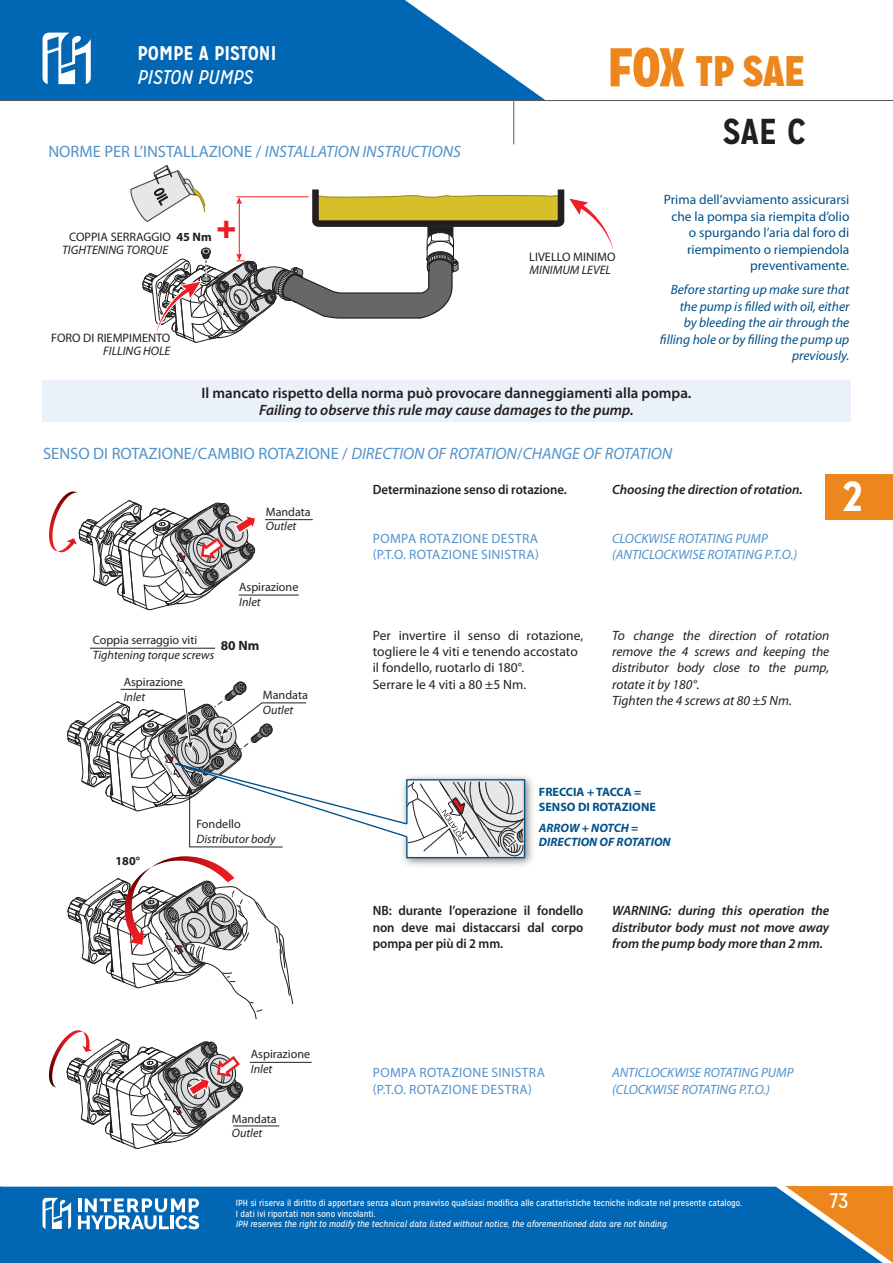
<style>
.page{position:relative;width:893px;height:1263px;background:#fff}
.page>*{position:absolute;margin:0;border:0;box-sizing:border-box;transform-origin:0 0}
.t1{font:900 42.75px "Mission Gothic";color:#ed861d}
.t2{font:700 42px "Mission Gothic";color:#fff}
.t3{font:700 36px "Mission Gothic";color:#231f20}
.t4{font:700 condensed 34.2px "Helvetica Neue";color:#ee1d23}
.t5{font:21px "Mission Gothic";color:#fff}
.t6{font:700 19.8px "Mission Gothic";color:#fff}
.t7{font:italic 19.8px "Mission Gothic";color:#fff}
.t8{font:italic 16.5px "Myriad Pro";color:#5292ca}
.t9{font:16.5px "Myriad Pro";color:#5292ca}
.t10{font:600 15px "Myriad Pro";color:#231f20}
.t11{font:italic 600 15px "Myriad Pro";color:#231f20}
.t12{font:italic 13.5px/16.2px "Myriad Pro";color:#231f20}
.t13{font:italic 13.5px/16.5px "Myriad Pro";color:#01518a;text-align:right}
.t14{font:13.5px/16.5px "Myriad Pro";color:#01518a;text-align:right}
.t15{font:italic 600 13.5px/16.2px "Myriad Pro";color:#231f20;text-align:justify}
.t16{font:13.5px/16.2px "Myriad Pro";letter-spacing:.005em;color:#231f20}
.t17{font:600 13.5px/16.2px "Myriad Pro";letter-spacing:-.005em;color:#231f20;text-align:justify;scale:.95 1}
.t18{font:italic 13.5px/16.2px "Myriad Pro";color:#5292ca}
.t19{font:13.5px/16.2px "Myriad Pro";letter-spacing:.025em;color:#5292ca}
.t20{font:700 13.5px "Myriad Pro";color:#231f20}
.t21{font:12.3px "Myriad Pro";color:#231f20}
.t22{font:italic 12.3px "Myriad Pro";color:#231f20}
.t23{font:12.15px "Myriad Pro";color:#231f20}
.t24{font:italic 12.15px "Myriad Pro";color:#231f20}
.t25{font:italic 700 12.15px/14.5px "Myriad Pro";color:#01518a}
.t26{font:700 12.15px/14.5px "Myriad Pro";color:#01518a}
.t27{font:700 12.15px "Myriad Pro";color:#231f20}
.t28{font:9px "Mission Gothic";color:#fff}
.t29{font:italic 9px "Mission Gothic";color:#fff}
.s1{font-style:italic}
.s2{font-weight:700}
.s3{font-size:54.45px}
.s4{font-style:normal}
</style>
<div class="page">
<div style="left:0;top:1187px;width:743px;height:76px;background:#0166b3"></div>
<svg style="left:43px;top:1198px;width:28px;height:31px"></svg>
<svg style="left:78px;top:1198px;width:121px;height:31px"></svg>
<svg style="left:743px;top:1186px;width:150px;height:77px;background:#667c83"></svg>
<div style="left:42px;top:380px;width:808px;height:42px;background:#ebf1f8"></div>
<div style="left:825px;top:474px;width:68px;height:46px;background:#ed861d"></div>
<svg style="left:0;top:0;width:545px;height:100px;background:#237abd"></svg>
<hr style="left:0;top:100px;width:893px;height:1px;background:#57585a">
<svg style="left:43px;top:33px;width:48px;height:51px"></svg>
<hr style="left:513px;top:101px;width:1px;height:43px;background:#57585a">
<svg style="left:130px;top:165px;width:485px;height:178px"></svg>
<img style="left:526px;top:777px;width:7px;height:88px">
<hr style="left:265px;top:519px;width:48px;height:1px;background:#231f20">
<hr style="left:233px;top:1125px;width:46px;height:1px;background:#231f20">
<hr style="left:239px;top:595px;width:60px;height:1px;background:#231f20">
<hr style="left:250px;top:1062px;width:62px;height:1px;background:#231f20">
<hr style="left:90px;top:648px;width:125px;height:1px;background:#231f20">
<svg style="left:49px;top:491px;width:208px;height:120px"></svg>
<svg style="left:48px;top:1030px;width:195px;height:119px"></svg>
<svg style="left:67px;top:681px;width:459px;height:339px"></svg>
<h3 class="t6" style="left:137px;top:41px;width:140px">POMPE A PISTONI</h3>
<h3 class="t7" style="left:137px;top:65px;width:117px">PISTON PUMPS</h3>
<h3 class="t9" style="left:48px;top:141px;width:414px">NORME PER L’INSTALLAZIONE / <span class="s1">INSTALLATION INSTRUCTIONS</span></h3>
<h3 class="t21" style="left:69px;top:229px;width:144px">COPPIA SERRAGGIO <span class="s2">45 Nm</span></h3>
<h3 class="t4" style="left:216px;top:205px;width:22px">+</h3>
<h3 class="t22" style="left:62px;top:242px;width:108px">TIGHTENING TORQUE</h3>
<h3 class="t21" style="left:51px;top:330px;width:121px">FORO DI RIEMPIMENTO</h3>
<h3 class="t22" style="left:103px;top:344px;width:69px">FILLING HOLE</h3>
<h1 class="t1" style="left:608px;top:44px;width:199px"><span class="s3">FOX</span> TP SAE</h1>
<h3 class="t3" style="left:723px;top:109px;width:84px">SAE C</h3>
<h3 class="t21" style="left:529px;top:249px;width:88px">LIVELLO MINIMO</h3>
<h3 class="t22" style="left:530px;top:263px;width:83px">MINIMUM LEVEL</h3>
<h3 class="t14" style="left:664px;top:191px;width:187px">Prima dell’avviamento assicurarsi che la pompa sia riempita d’olio o spurgando l’aria dal foro di riempimento o riempiendola preventivamente.</h3>
<h3 class="t13" style="left:660px;top:281px;width:191px">Before starting up make sure that the pump is filled with oil, either<br>by bleeding the air through the filling hole or by filling the pump up previously.</h3>
<h3 class="t10" style="left:201px;top:383px;width:492px">Il mancato rispetto della norma può provocare danneggiamenti alla pompa.</h3>
<h3 class="t11" style="left:259px;top:400px;width:376px">Failing to observe this rule may cause damages to the pump.</h3>
<h3 class="t8" style="left:43px;top:443px;width:631px"><span class="s4">SENSO DI ROTAZIONE/CAMBIO ROTAZIONE /</span> DIRECTION OF ROTATION<span class="s4">/</span>CHANGE OF ROTATION</h3>
<h3 class="t23" style="left:266px;top:504px;width:46px">Mandata</h3>
<h3 class="t24" style="left:266px;top:519px;width:32px">Outlet</h3>
<h3 class="t23" style="left:239px;top:579px;width:61px">Aspirazione</h3>
<h3 class="t24" style="left:239px;top:594px;width:23px">Inlet</h3>
<h3 class="t23" style="left:93px;top:633px;width:106px">Coppia serraggio viti</h3>
<h3 class="t24" style="left:93px;top:647px;width:123px">Tightening torque screws</h3>
<h3 class="t20" style="left:221px;top:637px;width:40px">80 Nm</h3>
<h3 class="t23" style="left:124px;top:675px;width:61px">Aspirazione</h3>
<h3 class="t24" style="left:124px;top:689px;width:23px">Inlet</h3>
<h3 class="t23" style="left:263px;top:687px;width:46px">Mandata</h3>
<h3 class="t24" style="left:263px;top:702px;width:32px">Outlet</h3>
<h3 class="t17" style="left:373px;top:481px;width:206px">Determinazione senso di rotazione.</h3>
<h3 class="t19" style="left:373px;top:530px;width:167px">POMPA ROTAZIONE DESTRA (P.T.O. ROTAZIONE SINISTRA)</h3>
<h3 class="t16" style="left:373px;top:627px;width:212px">Per invertire il senso di rotazione, togliere le 4 viti e tenendo accostato il fondello, ruotarlo di 180°.<br>Serrare le 4 viti a 80 ±5 Nm.</h3>
<h3 class="t15" style="left:612px;top:481px;width:192px">Choosing the direction of rotation.</h3>
<h3 class="t18" style="left:612px;top:530px;width:187px">CLOCKWISE ROTATING PUMP (ANTICLOCKWISE ROTATING P.T.O.)</h3>
<h3 class="t12" style="left:612px;top:627px;width:219px">To change the direction of rotation remove the 4 screws and keeping the distributor body close to the pump, rotate it by 180°.<br>Tighten the 4 screws at 80 ±5 Nm.</h3>
<h2 class="t2" style="left:842px;top:470px;width:22px">2</h2>
<h3 class="t27" style="left:116px;top:853px;width:26px">180°</h3>
<h3 class="t23" style="left:196px;top:816px;width:46px">Fondello</h3>
<h3 class="t24" style="left:196px;top:831px;width:81px">Distributor body</h3>
<h3 class="t26" style="left:539px;top:784px;width:118px">FRECCIA + TACCA =<br>SENSO DI ROTAZIONE</h3>
<h3 class="t25" style="left:539px;top:820px;width:133px">ARROW + NOTCH =<br>DIRECTION OF ROTATION</h3>
<h3 class="t17" style="left:373px;top:902px;width:223px">NB: durante l’operazione il fondello non deve mai distaccarsi dal corpo pompa per più di 2 mm.</h3>
<h3 class="t15" style="left:612px;top:902px;width:219px">WARNING: during this operation the distributor body must not move away from the pump body more than 2 mm.</h3>
<h3 class="t23" style="left:251px;top:1046px;width:61px">Aspirazione</h3>
<h3 class="t24" style="left:251px;top:1061px;width:23px">Inlet</h3>
<h3 class="t23" style="left:232px;top:1111px;width:46px">Mandata</h3>
<h3 class="t24" style="left:232px;top:1126px;width:32px">Outlet</h3>
<h3 class="t19" style="left:373px;top:1064px;width:174px">POMPA ROTAZIONE SINISTRA (P.T.O. ROTAZIONE DESTRA)</h3>
<h3 class="t18" style="left:612px;top:1064px;width:183px">ANTICLOCKWISE ROTATING PUMP (CLOCKWISE ROTATING P.T.O.)</h3>
<p class="t28" style="left:236px;top:1198px;width:508px">IPH si riserva il diritto di apportare senza alcun preavviso qualsiasi modifica alle caratteristiche tecniche indicate nel presente catalogo.</p>
<h3 class="t5" style="left:830px;top:1188px;width:20px">73</h3>
<p class="t28" style="left:236px;top:1208px;width:141px">I dati ivi riportati non sono vincolanti.</p>
<p class="t29" style="left:236px;top:1219px;width:434px">IPH reserves the right to modify the technical data listed without notice, the aforementioned data are not binding.</p>
</div>
